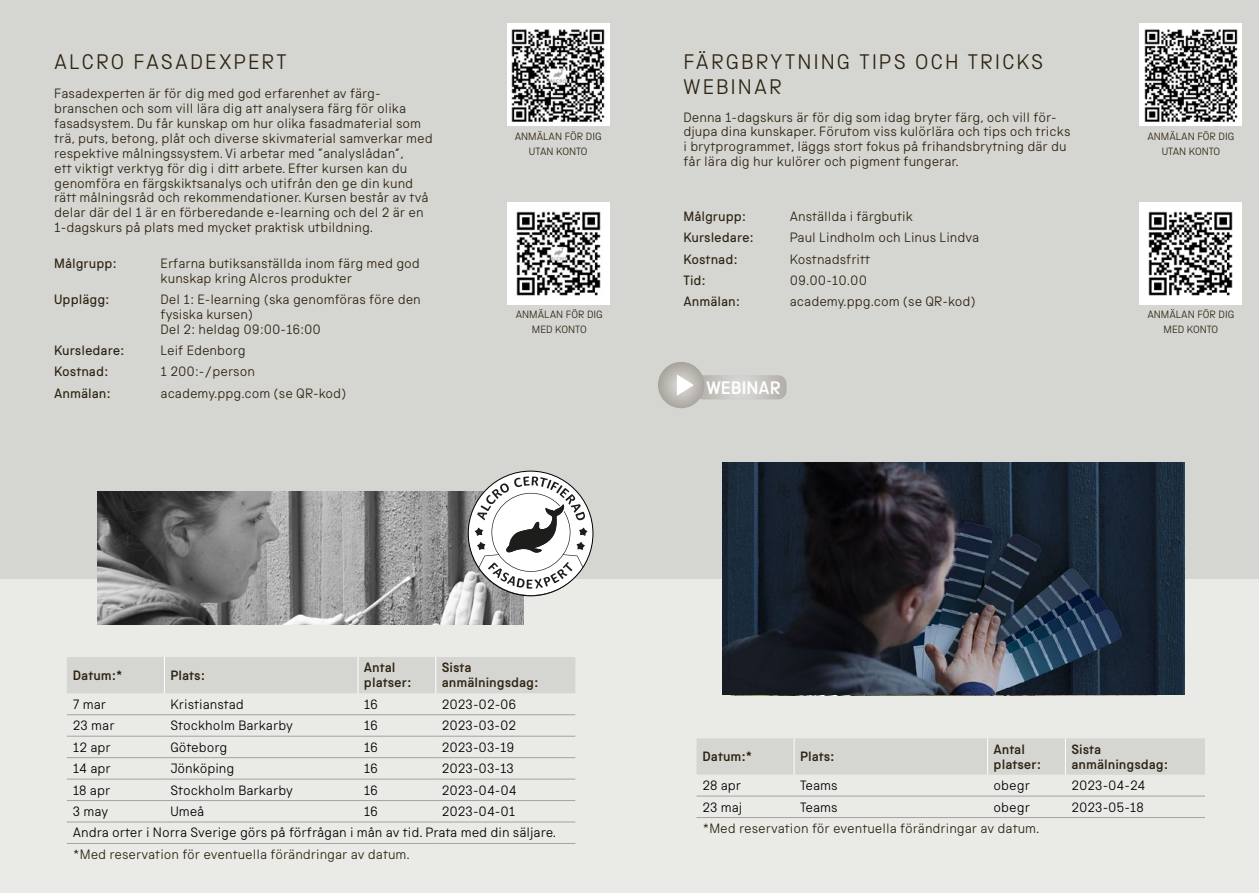
<style>
.page{position:relative;width:1259px;height:893px;background:#fff}
.page>*{position:absolute;margin:0;border:0;box-sizing:border-box;transform-origin:0 0}
.t1{font:300 21px/25.2px "Copy";letter-spacing:.095em;color:#2c2310}
.t2{font:500 18px "Copy";color:#fff}
.t3{font:300 13.5px/14.9px "Copy";color:#2c2310}
.t4{font:300 13.5px/21.5px "Copy";color:#000}
.t5{font:500 13.5px/14.9px "Copy";color:#2c2310}
.t6{font:13.5px "Copy";color:#2c2310}
.t7{font:300 10.5px/14.9px "Copy";color:#2c2310;text-align:center}
</style>
<div class="page">
<div style="left:0;top:566px;width:1259px;height:327px;background:#eaebe7"></div>
<div style="left:0;top:0;width:1259px;height:579px;background:#d5d5d1"></div>
<img style="left:98px;top:491px;width:425px;height:133px">
<svg style="left:468px;top:471px;width:125px;height:125px"></svg>
<div style="left:67px;top:657px;width:508px;height:36px;background:#d5d5d1"></div>
<hr style="left:164px;top:657px;width:1px;height:36px;background:#fff">
<hr style="left:357px;top:657px;width:1px;height:36px;background:#fff">
<hr style="left:435px;top:657px;width:1px;height:36px;background:#fff">
<hr style="left:67px;top:714px;width:97px;height:1px;background:#a7a29c">
<hr style="left:164px;top:714px;width:194px;height:1px;background:#a7a29c">
<hr style="left:358px;top:714px;width:78px;height:1px;background:#a7a29c">
<hr style="left:436px;top:714px;width:139px;height:1px;background:#a7a29c">
<hr style="left:67px;top:736px;width:97px;height:1px;background:#a7a29c">
<hr style="left:164px;top:736px;width:194px;height:1px;background:#a7a29c">
<hr style="left:358px;top:736px;width:78px;height:1px;background:#a7a29c">
<hr style="left:436px;top:736px;width:139px;height:1px;background:#a7a29c">
<hr style="left:67px;top:757px;width:97px;height:1px;background:#a7a29c">
<hr style="left:164px;top:757px;width:194px;height:1px;background:#a7a29c">
<hr style="left:358px;top:757px;width:78px;height:1px;background:#a7a29c">
<hr style="left:436px;top:757px;width:139px;height:1px;background:#a7a29c">
<hr style="left:67px;top:779px;width:97px;height:1px;background:#a7a29c">
<hr style="left:164px;top:779px;width:194px;height:1px;background:#a7a29c">
<hr style="left:358px;top:779px;width:78px;height:1px;background:#a7a29c">
<hr style="left:436px;top:779px;width:139px;height:1px;background:#a7a29c">
<hr style="left:67px;top:800px;width:97px;height:1px;background:#a7a29c">
<hr style="left:164px;top:800px;width:194px;height:1px;background:#a7a29c">
<hr style="left:358px;top:800px;width:78px;height:1px;background:#a7a29c">
<hr style="left:436px;top:800px;width:139px;height:1px;background:#a7a29c">
<hr style="left:67px;top:822px;width:97px;height:1px;background:#a7a29c">
<hr style="left:164px;top:822px;width:194px;height:1px;background:#a7a29c">
<hr style="left:358px;top:822px;width:78px;height:1px;background:#a7a29c">
<hr style="left:436px;top:822px;width:139px;height:1px;background:#a7a29c">
<hr style="left:67px;top:843px;width:97px;height:1px;background:#a7a29c">
<hr style="left:164px;top:843px;width:194px;height:1px;background:#a7a29c">
<hr style="left:358px;top:843px;width:78px;height:1px;background:#a7a29c">
<hr style="left:436px;top:843px;width:139px;height:1px;background:#a7a29c">
<img style="left:507px;top:24px;width:102px;height:102px">
<img style="left:507px;top:202px;width:102px;height:102px">
<svg style="left:694px;top:375px;width:92px;height:24px"></svg>
<svg style="left:658px;top:362px;width:46px;height:46px"></svg>
<svg style="left:677px;top:374px;width:17px;height:22px"></svg>
<img style="left:722px;top:462px;width:462px;height:233px">
<div style="left:696px;top:738px;width:509px;height:37px;background:#d5d5d1"></div>
<hr style="left:793px;top:738px;width:1px;height:37px;background:#fff">
<hr style="left:987px;top:738px;width:1px;height:37px;background:#fff">
<hr style="left:1065px;top:738px;width:1px;height:37px;background:#fff">
<hr style="left:696px;top:796px;width:98px;height:1px;background:#a7a29c">
<hr style="left:794px;top:796px;width:193px;height:1px;background:#a7a29c">
<hr style="left:987px;top:796px;width:78px;height:1px;background:#a7a29c">
<hr style="left:1065px;top:796px;width:140px;height:1px;background:#a7a29c">
<hr style="left:696px;top:817px;width:98px;height:1px;background:#a7a29c">
<hr style="left:794px;top:817px;width:193px;height:1px;background:#a7a29c">
<hr style="left:987px;top:817px;width:78px;height:1px;background:#a7a29c">
<hr style="left:1065px;top:817px;width:140px;height:1px;background:#a7a29c">
<img style="left:1140px;top:24px;width:102px;height:102px">
<img style="left:1140px;top:202px;width:102px;height:102px">
<h1 class="t1" style="left:54px;top:49px;width:234px">ALCRO FASADEXPERT</h1>
<p class="t3" style="left:54px;top:86px;width:380px">Fasadexperten är för dig med god erfarenhet av färg&shy;branschen och som vill lära dig att analysera färg för olika fasadsystem. Du får kunskap om hur olika fasadmaterial som trä, puts, betong, plåt och diverse skivmaterial samverkar med respektive målningssystem. Vi arbetar med ”analyslådan”,<br>ett viktigt verktyg för dig i ditt arbete. Efter kursen kan du genomföra en färgskiktsanalys och utifrån den ge din kund rätt målningsråd och rekommendationer. Kursen består av två delar där del 1 är en förberedande e-learning och del 2 är en 1-dagskurs på plats med mycket praktisk utbildning.</p>
<p class="t6" style="left:54px;top:256px;width:64px">Målgrupp:</p>
<p class="t3" style="left:161px;top:256px;width:261px">Erfarna butiksanställda inom färg med god kunskap kring Alcros produkter</p>
<p class="t6" style="left:54px;top:292px;width:56px">Upplägg:</p>
<p class="t3" style="left:161px;top:292px;width:262px">Del 1: E-learning (ska genomföras före den fysiska kursen)<br>Del 2: heldag 09:00-16:00</p>
<p class="t6" style="left:54px;top:343px;width:71px">Kursledare:</p>
<p class="t3" style="left:161px;top:343px;width:87px">Leif Edenborg</p>
<p class="t6" style="left:54px;top:364px;width:55px">Kostnad:</p>
<p class="t3" style="left:161px;top:364px;width:96px">1 200:-/person</p>
<p class="t6" style="left:54px;top:385px;width:58px">Anmälan:</p>
<p class="t3" style="left:161px;top:386px;width:187px">academy.ppg.com (se QR-kod)</p>
<p class="t7" style="left:515px;top:129px;width:89px">ANMÄLAN FÖR DIG<br>UTAN KONTO</p>
<p class="t7" style="left:516px;top:307px;width:89px">ANMÄLAN FÖR DIG<br>MED KONTO</p>
<h1 class="t1" style="left:683px;top:49px;width:361px">FÄRGBRYTNING TIPS OCH TRICKS<br>WEBINAR</h1>
<p class="t3" style="left:683px;top:110px;width:388px">Denna 1-dagskurs är för dig som idag bryter färg, och vill för&shy;djupa dina kunskaper. Förutom viss kulörlära och tips och tricks i brytprogrammet, läggs stort fokus på frihandsbrytning där du får lära dig hur kulörer och pigment fungerar.</p>
<p class="t6" style="left:683px;top:209px;width:64px">Målgrupp:</p>
<p class="t3" style="left:790px;top:209px;width:125px">Anställda i färgbutik</p>
<p class="t6" style="left:683px;top:230px;width:71px">Kursledare:</p>
<p class="t3" style="left:790px;top:230px;width:191px">Paul Lindholm och Linus Lindva</p>
<p class="t6" style="left:683px;top:251px;width:55px">Kostnad:</p>
<p class="t3" style="left:790px;top:252px;width:82px">Kostnadsfritt</p>
<p class="t6" style="left:683px;top:272px;width:23px">Tid:</p>
<p class="t3" style="left:790px;top:273px;width:79px">09.00-10.00</p>
<p class="t6" style="left:683px;top:294px;width:58px">Anmälan:</p>
<p class="t3" style="left:790px;top:294px;width:187px">academy.ppg.com (se QR-kod)</p>
<h2 class="t2" style="left:706px;top:377px;width:76px">WEBINAR</h2>
<p class="t7" style="left:1147px;top:129px;width:89px">ANMÄLAN FÖR DIG<br>UTAN KONTO</p>
<p class="t7" style="left:1147px;top:307px;width:89px">ANMÄLAN FÖR DIG<br>MED KONTO</p>
<p class="t5" style="left:73px;top:668px;width:51px">Datum:*</p>
<p class="t5" style="left:170px;top:668px;width:36px">Plats:</p>
<p class="t5" style="left:364px;top:660px;width:49px">Antal platser:</p>
<p class="t5" style="left:442px;top:660px;width:98px">Sista anmälningsdag:</p>
<p class="t4" style="left:73px;top:693px;width:35px">7 mar</p>
<p class="t4" style="left:170px;top:693px;width:75px">Kristianstad</p>
<p class="t4" style="left:364px;top:693px;width:16px">16</p>
<p class="t4" style="left:442px;top:693px;width:76px">2023-02-06</p>
<p class="t4" style="left:73px;top:715px;width:43px">23 mar</p>
<p class="t4" style="left:170px;top:715px;width:124px">Stockholm Barkarby</p>
<p class="t4" style="left:364px;top:715px;width:16px">16</p>
<p class="t4" style="left:442px;top:715px;width:76px">2023-03-02</p>
<p class="t4" style="left:73px;top:736px;width:40px">12 apr</p>
<p class="t4" style="left:170px;top:736px;width:58px">Göteborg</p>
<p class="t4" style="left:364px;top:736px;width:16px">16</p>
<p class="t4" style="left:442px;top:736px;width:74px">2023-03-19</p>
<p class="t4" style="left:73px;top:758px;width:39px">14 apr</p>
<p class="t4" style="left:170px;top:758px;width:65px">Jönköping</p>
<p class="t4" style="left:364px;top:758px;width:16px">16</p>
<p class="t4" style="left:442px;top:758px;width:74px">2023-03-13</p>
<p class="t4" style="left:73px;top:779px;width:39px">18 apr</p>
<p class="t4" style="left:170px;top:779px;width:124px">Stockholm Barkarby</p>
<p class="t4" style="left:364px;top:779px;width:16px">16</p>
<p class="t4" style="left:442px;top:779px;width:76px">2023-04-04</p>
<p class="t4" style="left:73px;top:801px;width:37px">3 may</p>
<p class="t4" style="left:170px;top:801px;width:35px">Umeå</p>
<p class="t4" style="left:364px;top:801px;width:16px">16</p>
<p class="t4" style="left:73px;top:801px;width:485px;text-indent:369px">2023-04-01<br>Andra orter i Norra Sverige görs på förfrågan i mån av tid. Prata med din säljare.</p>
<p class="t3" style="left:73px;top:847px;width:339px">*Med reservation för eventuella förändringar av datum.</p>
<p class="t5" style="left:702px;top:749px;width:51px">Datum:*</p>
<p class="t5" style="left:800px;top:749px;width:36px">Plats:</p>
<p class="t5" style="left:993px;top:742px;width:49px">Antal platser:</p>
<p class="t5" style="left:1071px;top:742px;width:98px">Sista anmälningsdag:</p>
<p class="t4" style="left:702px;top:775px;width:40px">28 apr</p>
<p class="t4" style="left:800px;top:775px;width:39px">Teams</p>
<p class="t4" style="left:993px;top:775px;width:38px">obegr</p>
<p class="t4" style="left:1071px;top:775px;width:75px">2023-04-24</p>
<p class="t4" style="left:702px;top:796px;width:41px">23 maj</p>
<p class="t4" style="left:800px;top:796px;width:39px">Teams</p>
<p class="t4" style="left:993px;top:796px;width:38px">obegr</p>
<p class="t4" style="left:1071px;top:796px;width:74px">2023-05-18</p>
<p class="t3" style="left:702px;top:821px;width:339px">*Med reservation för eventuella förändringar av datum.</p>
</div>
